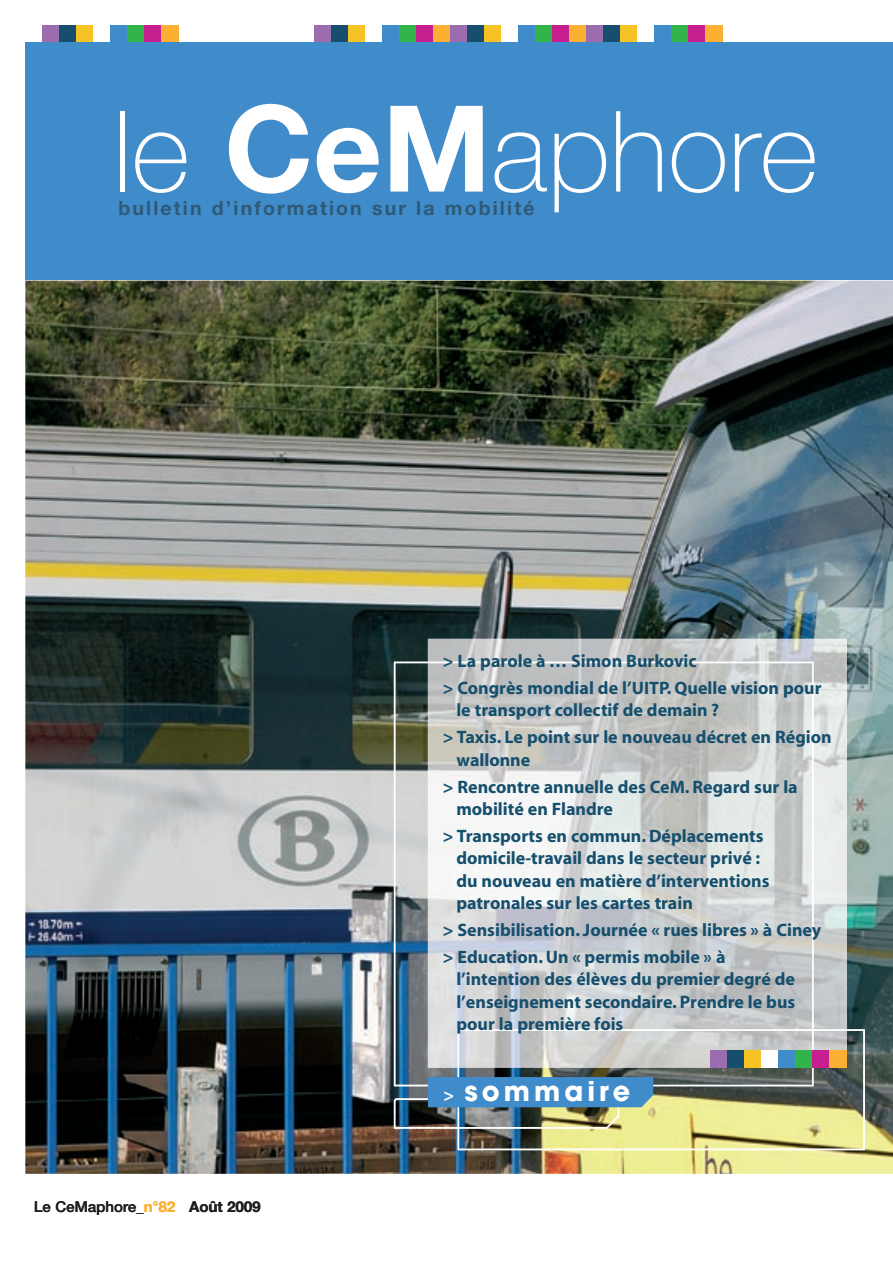
<style>
.page{position:relative;width:893px;height:1263px;background:#fff}
.page>*{position:absolute;margin:0;border:0;box-sizing:border-box;transform-origin:0 0}
.t1{font:100 112.5px "Helvetica Neue";color:#fff}
.t2{font:700 27px "Avant Garde";letter-spacing:.15em;color:#fff}
.t3{font:700 19.5px "Helvetica Neue";letter-spacing:.11em;color:#2f5976}
.t4{font:700 18px/26.7px "Myriad";color:#154f6d}
.t5{font:500 15px "Helvetica Neue";color:#231f20}
.s1{font-weight:700;font-size:120px}
.s2{font-weight:700;color:#fbb033}
.s3{font-weight:700}
.s4{font-family:"Myriad";font-size:18px}
</style>
<div class="page">
<div style="left:162px;top:26px;width:17px;height:17px;background:#fbb033"></div>
<div style="left:42px;top:25px;width:17px;height:17px;background:#9b6dae"></div>
<div style="left:59px;top:25px;width:17px;height:17px;background:#154f6d"></div>
<div style="left:76px;top:25px;width:17px;height:17px;background:#f7c324"></div>
<div style="left:110px;top:25px;width:17px;height:17px;background:#408bca"></div>
<div style="left:127px;top:25px;width:17px;height:17px;background:#31b44a"></div>
<div style="left:144px;top:25px;width:17px;height:17px;background:#c71f8f"></div>
<div style="left:161px;top:25px;width:17px;height:17px;background:#fbb033"></div>
<div style="left:314px;top:25px;width:17px;height:17px;background:#9b6dae"></div>
<div style="left:331px;top:25px;width:17px;height:17px;background:#154f6d"></div>
<div style="left:348px;top:25px;width:17px;height:17px;background:#f7c324"></div>
<div style="left:382px;top:25px;width:18px;height:17px;background:#408bca"></div>
<div style="left:400px;top:25px;width:17px;height:17px;background:#31b44a"></div>
<div style="left:417px;top:25px;width:17px;height:17px;background:#c71f8f"></div>
<div style="left:434px;top:25px;width:17px;height:17px;background:#fbb033"></div>
<div style="left:451px;top:25px;width:17px;height:17px;background:#9b6dae"></div>
<div style="left:468px;top:25px;width:17px;height:17px;background:#154f6d"></div>
<div style="left:485px;top:25px;width:17px;height:17px;background:#f7c324"></div>
<div style="left:519px;top:25px;width:17px;height:17px;background:#408bca"></div>
<div style="left:536px;top:25px;width:17px;height:17px;background:#31b44a"></div>
<div style="left:553px;top:25px;width:17px;height:17px;background:#c71f8f"></div>
<div style="left:570px;top:25px;width:17px;height:17px;background:#fbb033"></div>
<div style="left:587px;top:25px;width:17px;height:17px;background:#9b6dae"></div>
<div style="left:604px;top:25px;width:17px;height:17px;background:#154f6d"></div>
<div style="left:621px;top:25px;width:17px;height:17px;background:#f7c324"></div>
<div style="left:655px;top:25px;width:17px;height:17px;background:#408bca"></div>
<div style="left:672px;top:25px;width:17px;height:17px;background:#31b44a"></div>
<div style="left:689px;top:25px;width:17px;height:17px;background:#c71f8f"></div>
<div style="left:706px;top:25px;width:17px;height:17px;background:#fbb033"></div>
<div style="left:25px;top:42px;width:868px;height:239px;background:#408bca"></div>
<img style="left:25px;top:281px;width:868px;height:893px">
<img style="left:394px;top:662px;width:471px;height:488px">
<img style="left:428px;top:639px;width:419px;height:23px">
<svg style="left:428px;top:662px;width:419px;height:405px;background:#d1d4d3"></svg>
<img style="left:393px;top:1077px;width:260px;height:52px">
<div style="left:711px;top:1050px;width:17px;height:17px;background:#9b6dae"></div>
<div style="left:728px;top:1050px;width:17px;height:17px;background:#154f6d"></div>
<div style="left:745px;top:1050px;width:17px;height:17px;background:#f7c324"></div>
<div style="left:762px;top:1050px;width:17px;height:17px;background:#fff"></div>
<div style="left:779px;top:1050px;width:17px;height:17px;background:#408bca"></div>
<div style="left:796px;top:1050px;width:17px;height:17px;background:#31b44a"></div>
<div style="left:813px;top:1050px;width:17px;height:17px;background:#c71f8f"></div>
<div style="left:830px;top:1050px;width:17px;height:17px;background:#fbb033"></div>
<p class="t1" style="left:113px;top:87px;width:707px">le <span class="s1">CeM</span>aphore</p>
<p class="t3" style="left:118px;top:196px;width:418px">bulletin d’information sur la mobilité</p>
<p class="t4" style="left:443px;top:648px;width:380px">&gt; La parole à … Simon Burkovic<br>&gt; Congrès mondial de l’UITP. Quelle vision pour</p>
<p class="t4" style="left:443px;top:698px;width:390px;text-indent:14px">le transport collectif de demain ?<br>&gt; Taxis. Le point sur le nouveau décret en Région</p>
<p class="t4" style="left:443px;top:747px;width:356px;text-indent:14px">wallonne<br>&gt; Rencontre annuelle des CeM. Regard sur la</p>
<p class="t4" style="left:443px;top:796px;width:322px;text-indent:14px">mobilité en Flandre<br>&gt; Transports en commun. Déplacements</p>
<p class="t4" style="left:456px;top:848px;width:315px;line-height:22.5px">domicile-travail dans le secteur privé : du nouveau en matière d’interventions patronales sur les cartes train</p>
<p class="t4" style="left:443px;top:917px;width:380px">&gt; Sensibilisation. Journée « rues libres » à Ciney &gt; Education. Un « permis mobile » à</p>
<p class="t4" style="left:456px;top:969px;width:340px;line-height:22.5px;text-align:justify">l’intention des élèves du premier degré de l’enseignement secondaire. Prendre le bus pour la première fois</p>
<p class="t5" style="left:34px;top:1197px;width:228px">Le CeMaphore_<span class="s2">n°82</span> <span class="s3">Août 2009</span></p>
<p class="t2" style="left:444px;top:1073px;width:188px"><span class="s4">&gt;</span> sommaire</p>
</div>
